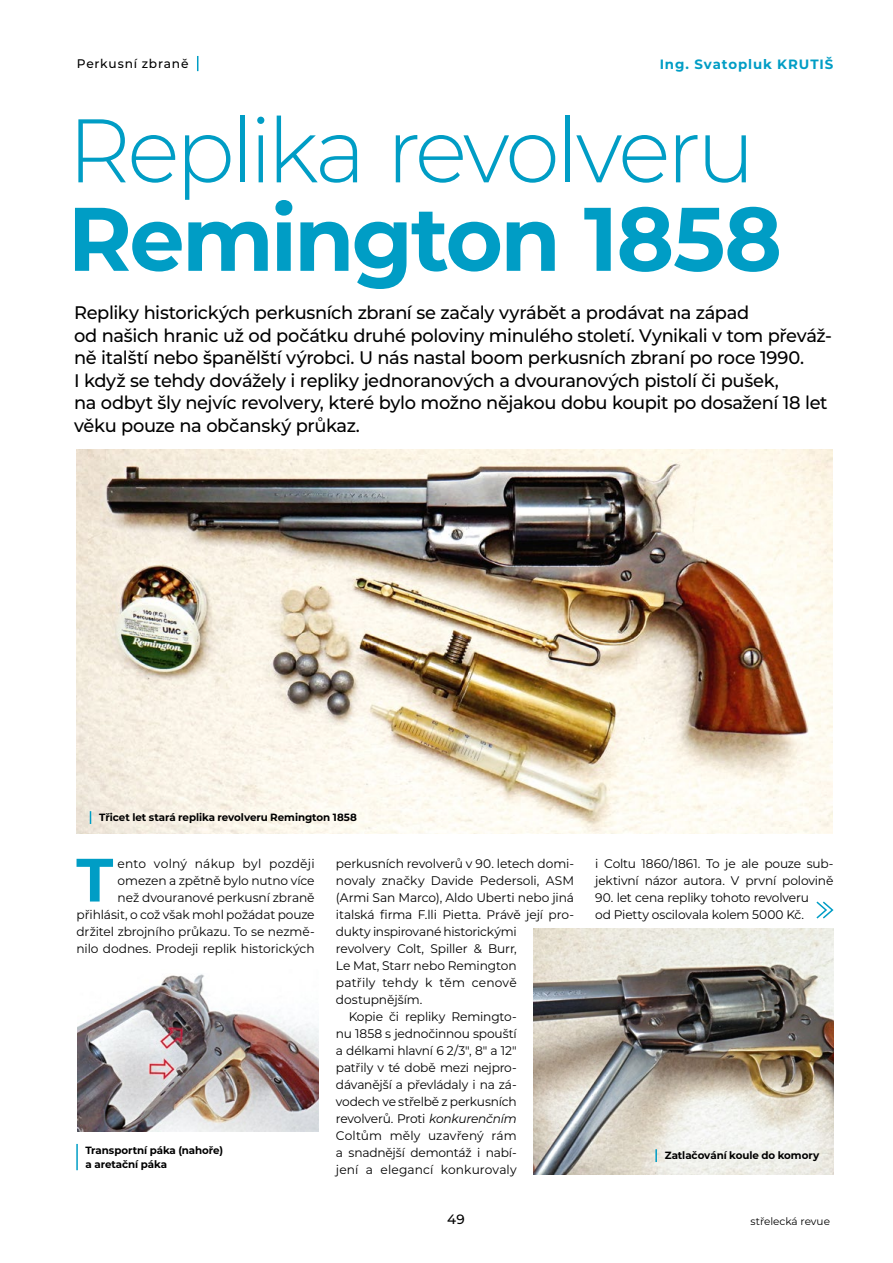
<style>
.page{position:relative;width:893px;height:1263px;background:#fff}
.page>*{position:absolute;margin:0;border:0;box-sizing:border-box;transform-origin:0 0}
.t1{font:300 90px "Montserrat";letter-spacing:-.045em;color:#009dc5}
.t2{font:700 90px "Montserrat";letter-spacing:-.03em;color:#009dc5}
.t3{font:700 61.05px "Montserrat";color:#009dc5}
.t4{font:500 18.15px/22.5px "Montserrat";letter-spacing:-.02em;color:#000}
.t5{font:700 13.5px "Montserrat";letter-spacing:.065em;color:#009dc5}
.t6{font:500 13.5px "Montserrat";color:#000}
.t7{font:12.45px/17px "Montserrat";letter-spacing:-.01em;color:#000}
.t8{font:12.45px "Montserrat";letter-spacing:.01em;color:#000}
.t9{font:12.45px "Montserrat";letter-spacing:.015em;color:#000}
.t10{font:500 12.45px "Montserrat";letter-spacing:.065em;color:#000}
.t11{font:700 10.5px/13.5px "Montserrat";letter-spacing:-.005em;color:#000}
.t12{font:10.5px "Montserrat";color:#000}
.s1{font-style:italic}
</style>
<div class="page">
<svg style="left:197px;top:56px;width:1px;height:15px"></svg>
<svg style="left:816px;top:901px;width:18px;height:18px"></svg>
<img style="left:77px;top:450px;width:755px;height:383px">
<svg style="left:90px;top:811px;width:1px;height:13px"></svg>
<img style="left:77px;top:974px;width:242px;height:157px">
<hr style="left:76px;top:1144px;width:2px;height:26px;background:#009dc5">
<img style="left:534px;top:928px;width:299px;height:246px">
<svg style="left:655px;top:1149px;width:2px;height:13px"></svg>
<p class="t10" style="left:77px;top:55px;width:113px">Perkusní zbraně</p>
<p class="t5" style="left:660px;top:54px;width:175px">Ing. Svatopluk KRUTIŠ</p>
<h1 class="t1" style="left:68px;top:89px;width:689px">Replika revolveru</h1>
<h1 class="t2" style="left:68px;top:174px;width:716px">Remington 1858</h1>
<p class="t4" style="left:74px;top:301px;width:759px">Repliky historických perkusních zbraní se začaly vyrábět a prodávat na západ<br>od našich hranic už od počátku druhé poloviny minulého století. Vynikali v tom převáž&shy;ně italští nebo španělští výrobci. U nás nastal boom perkusních zbraní po roce 1990.<br>I když se tehdy dovážely i repliky jednoranových a dvouranových pistolí či pušek,<br>na odbyt šly nejvíc revolvery, které bylo možno nějakou dobu koupit po dosažení 18 let věku pouze na občanský průkaz.</p>
<p class="t11" style="left:99px;top:810px;width:259px">Třicet let stará replika revolveru Remington 1858</p>
<p class="t7" style="left:595px;top:854px;width:240px">i Coltu 1860/1861. To je ale pouze sub&shy;jektivní názor autora. V první polovině</p>
<p class="t7" style="left:595px;top:888px;width:215px">90. let cena repliky tohoto revolveru od Pietty oscilovala kolem 5000 Kč.</p>
<p class="t7" style="left:336px;top:854px;width:240px">perkusních revolverů v 90. letech domi-</p>
<p class="t7" style="left:336px;top:871px;width:240px">novaly značky Davide Pedersoli, ASM</p>
<p class="t7" style="left:336px;top:888px;width:240px">(Armi San Marco), Aldo Uberti nebo jiná</p>
<p class="t7" style="left:336px;top:905px;width:240px">italská firma F.lli Pietta. Právě její pro-</p>
<p class="t7" style="left:336px;top:922px;width:182px">dukty inspirované historickými</p>
<p class="t7" style="left:336px;top:939px;width:182px">revolvery Colt, Spiller &amp; Burr,</p>
<p class="t7" style="left:336px;top:956px;width:182px">Le Mat, Starr nebo Remington</p>
<p class="t9" style="left:336px;top:973px;width:182px">patřily tehdy k těm cenově</p>
<p class="t7" style="left:336px;top:990px;width:88px">dostupnějším.</p>
<p class="t7" style="left:349px;top:1007px;width:170px">Kopie či repliky Remingto-</p>
<p class="t7" style="left:336px;top:1024px;width:182px">nu 1858 s jednočinnou spouští</p>
<p class="t7" style="left:336px;top:1041px;width:182px">a délkami hlavní 6 2/3ʺ, 8ʺ a 12ʺ</p>
<p class="t7" style="left:336px;top:1058px;width:182px">patřily v té době mezi nejpro-</p>
<p class="t7" style="left:336px;top:1075px;width:182px">dávanější a převládaly i na zá-</p>
<p class="t7" style="left:336px;top:1092px;width:182px">vodech ve střelbě z perkusních</p>
<p class="t7" style="left:336px;top:1109px;width:182px">revolverů. Proti <span class="s1">konkurenčním</span></p>
<p class="t8" style="left:336px;top:1127px;width:182px">Coltům měly uzavřený rám</p>
<p class="t7" style="left:336px;top:1143px;width:182px">a snadnější demontáž i nabí-</p>
<p class="t8" style="left:336px;top:1161px;width:182px">jení a elegancí konkurovaly</p>
<p class="t7" style="left:77px;top:854px;width:240px;text-align:right">ento volný nákup byl později omezen a zpětně bylo nutno více<br>než dvouranové perkusní zbraně přihlásit, o což však mohl požádat pouze držitel zbrojního průkazu. To se nezmě&shy;nilo dodnes. Prodeji replik historických</p>
<h2 class="t3" style="left:76px;top:836px;width:38px">T</h2>
<p class="t11" style="left:86px;top:1143px;width:139px">Transportní páka (nahoře) a aretační páka</p>
<p class="t11" style="left:665px;top:1148px;width:156px">Zatlačování koule do komory</p>
<p class="t6" style="left:429px;top:1210px;width:37px">4949</p>
<p class="t12" style="left:751px;top:1214px;width:81px">střelecká revue</p>
</div>
